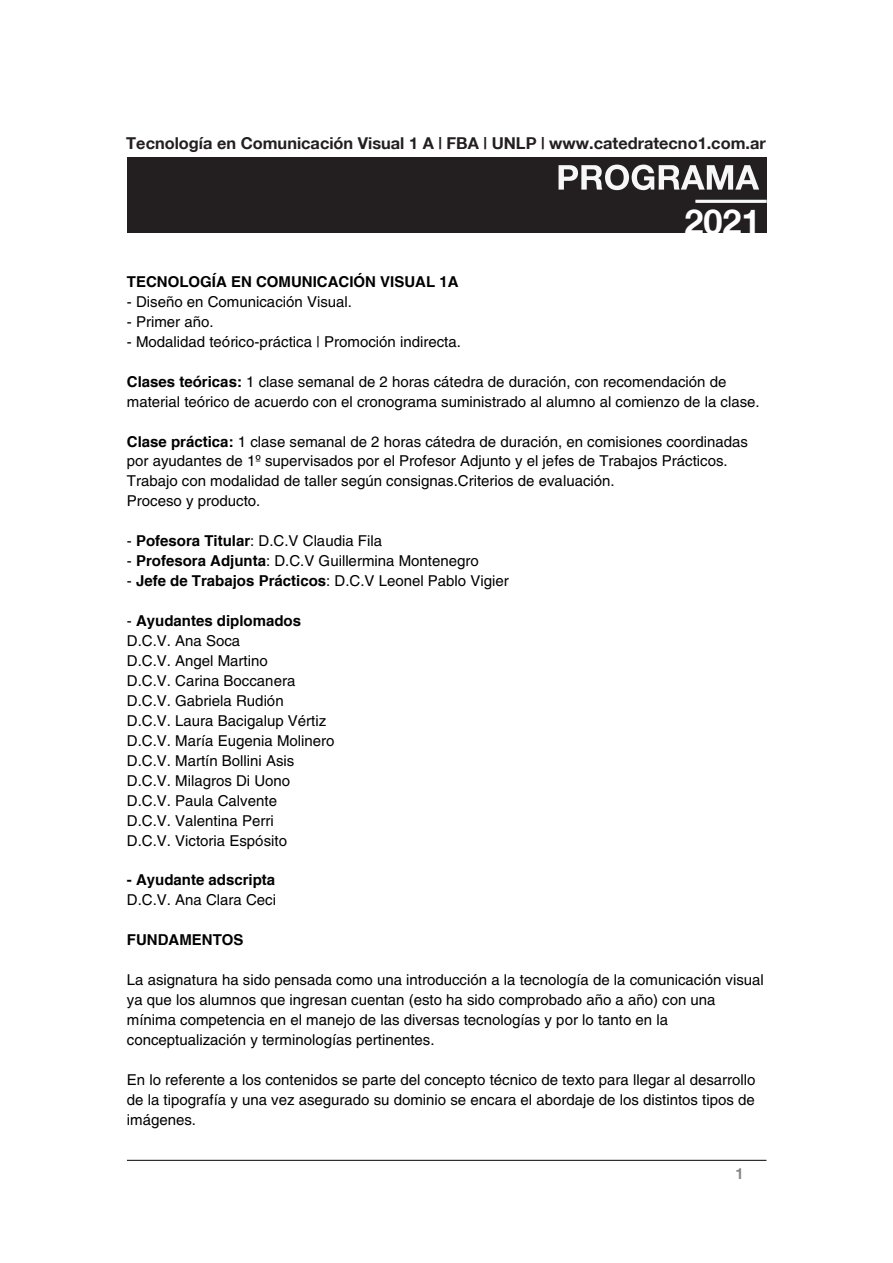
<style>
.page{position:relative;width:893px;height:1263px;background:#fff}
.page>*{position:absolute;margin:0;border:0;box-sizing:border-box;transform-origin:0 0}
.t1{font:700 34.2px "Helvetica Neue";color:#fff}
.t2{font:700 16.35px "Helvetica Neue";color:#231f20}
.t3{font:15px/20px "Helvetica";color:#000}
.t4{font:700 15px "Helvetica";color:#000}
.t5{font:700 15px "Helvetica";color:#878786}
.s1{font-weight:700}
</style>
<div class="page">
<div style="left:127px;top:157px;width:640px;height:76px;background:#231f20"></div>
<svg style="left:559px;top:165px;width:200px;height:25px"></svg>
<hr style="left:695px;top:200px;width:72px;height:3px;background:#f7f7f8">
<hr style="left:127px;top:1160px;width:639px;height:1px;background:#000">
<p class="t2" style="left:126px;top:133px;width:641px">Tecnología en Comunicación Visual 1 A | FBA | UNLP | www.catedratecno1.com.ar</p>
<h1 class="t1" style="left:684px;top:200px;width:78px">2021</h1>
<p class="t4" style="left:127px;top:272px;width:333px">TECNOLOGÍA EN COMUNICACIÓN VISUAL 1A</p>
<p class="t3" style="left:127px;top:292px;width:227px">- Diseño en Comunicación Visual.</p>
<p class="t3" style="left:127px;top:312px;width:88px">- Primer año.</p>
<p class="t3" style="left:127px;top:331px;width:336px">- Modalidad teórico-práctica | Promoción indirecta.</p>
<p class="t3" style="left:127px;top:371px;width:634px"><span class="s1">Clases teóricas:</span> 1 clase semanal de 2 horas cátedra de duración, con recomendación de material teórico de acuerdo con el cronograma suministrado al alumno al comienzo de la clase.</p>
<p class="t3" style="left:127px;top:431px;width:623px"><span class="s1">Clase práctica:</span> 1 clase semanal de 2 horas cátedra de duración, en comisiones coordinadas por ayudantes de 1º supervisados por el Profesor Adjunto y el jefes de Trabajos Prácticos.<br>Trabajo con modalidad de taller según consignas.Criterios de evaluación.<br>Proceso y producto.</p>
<p class="t3" style="left:127px;top:531px;width:257px">- <span class="s1">Pofesora Titular</span>: D.C.V Claudia Fila</p>
<p class="t3" style="left:127px;top:551px;width:353px">- <span class="s1">Profesora Adjunta</span>: D.C.V Guillermina Montenegro</p>
<p class="t3" style="left:127px;top:571px;width:383px">- <span class="s1">Jefe de Trabajos Prácticos</span>: D.C.V Leonel Pablo Vigier</p>
<p class="t3" style="left:127px;top:611px;width:209px">- <span class="s1">Ayudantes diplomados<br></span>D.C.V. Ana Soca<br>D.C.V. Angel Martino<br>D.C.V. Carina Boccanera<br>D.C.V. Gabriela Rudión<br>D.C.V. Laura Bacigalup Vértiz<br>D.C.V. María Eugenia Molinero<br>D.C.V. Martín Bollini Asis<br>D.C.V. Milagros Di Uono<br>D.C.V. Paula Calvente<br>D.C.V. Valentina Perri<br>D.C.V. Victoria Espósito</p>
<p class="t4" style="left:127px;top:871px;width:150px">- Ayudante adscripta</p>
<p class="t3" style="left:127px;top:890px;width:151px">D.C.V. Ana Clara Ceci</p>
<p class="t4" style="left:127px;top:931px;width:118px">FUNDAMENTOS</p>
<p class="t3" style="left:127px;top:970px;width:638px">La asignatura ha sido pensada como una introducción a la tecnología de la comunicación visual ya que los alumnos que ingresan cuentan (esto ha sido comprobado año a año) con una mínima competencia en el manejo de las diversas tecnologías y por lo tanto en la conceptualización y terminologías pertinentes.</p>
<p class="t3" style="left:127px;top:1070px;width:630px;text-align:justify">En lo referente a los contenidos se parte del concepto técnico de texto para llegar al desarrollo de la tipografía y una vez asegurado su dominio se encara el abordaje de los distintos tipos de imágenes.</p>
<p class="t5" style="left:736px;top:1164px;width:10px">1</p>
</div>
